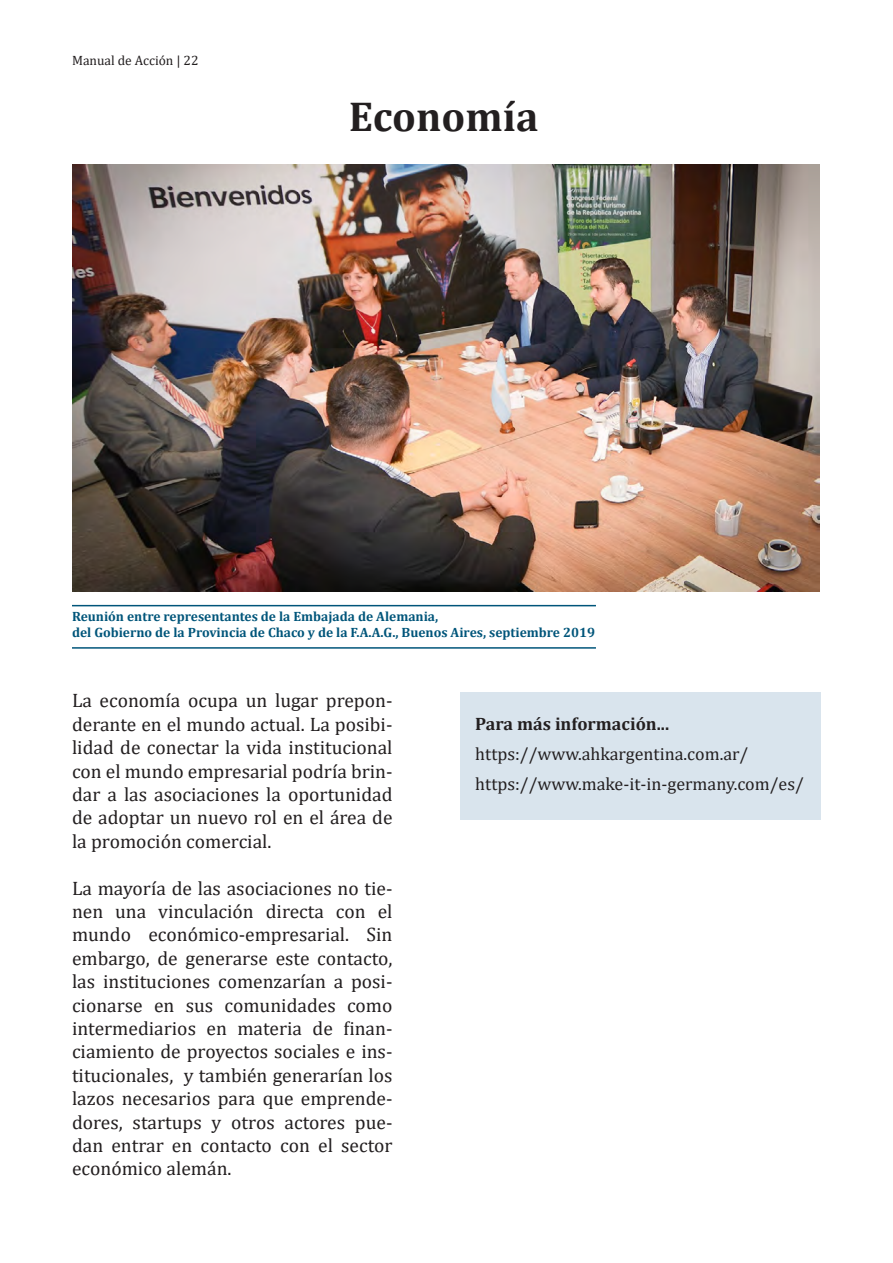
<style>
.page{position:relative;width:893px;height:1263px;background:#fff}
.page>*{position:absolute;margin:0;border:0;box-sizing:border-box;transform-origin:0 0}
.t1{font:700 42px "Cambria";color:#231f20}
.t2{font:19.5px/23.4px "Cambria";color:#231f20;text-align:justify}
.t3{font:18px "Cambria";color:#231f20}
.t4{font:700 18px "Cambria";color:#231f20}
.t5{font:700 13.5px "Cambria";color:#00557a}
.t6{font:13.5px "Cambria";color:#231f20}
</style>
<div class="page">
<div style="left:461px;top:692px;width:360px;height:128px;background:#d9e4ed"></div>
<img style="left:72px;top:164px;width:747px;height:428px">
<hr style="left:72px;top:647px;width:524px;height:2px;background:#00557a">
<hr style="left:72px;top:605px;width:524px;height:1px;background:#00557a">
<p class="t6" style="left:72px;top:52px;width:128px">Manual de Acción | 22</p>
<p class="t1" style="left:349px;top:87px;width:191px">Economía</p>
<p class="t5" style="left:72px;top:607px;width:368px">Reunión entre representantes de la Embajada de Alemania,</p>
<p class="t5" style="left:72px;top:623px;width:525px">del Gobierno de la Provincia de Chaco y de la F.A.A.G., Buenos Aires, septiembre 2019</p>
<p class="t2" style="left:72px;top:689px;width:322px">La economía ocupa un lugar prepon&shy;derante en el mundo actual. La posibi&shy;lidad de conectar la vida institucional con el mundo empresarial podría brin&shy;dar a las asociaciones la oportunidad de adoptar un nuevo rol en el área de la promoción comercial.</p>
<p class="t2" style="left:72px;top:876px;width:322px">La mayoría de las asociaciones no tie&shy;nen una vinculación directa con el mundo económico-empresarial. Sin embargo, de generarse este contacto, las instituciones comenzarían a posi&shy;cionarse en sus comunidades como intermediarios en materia de finan&shy;ciamiento de proyectos sociales e ins&shy;titucionales, y también generarían los lazos necesarios para que emprende&shy;dores, startups y otros actores pue&shy;dan entrar en contacto con el sector económico alemán.</p>
<p class="t4" style="left:475px;top:711px;width:196px">Para más información...</p>
<p class="t3" style="left:475px;top:743px;width:275px">https://www.ahkargentina.com.ar/</p>
<p class="t3" style="left:475px;top:773px;width:330px">https://www.make-it-in-germany.com/es/</p>
</div>
